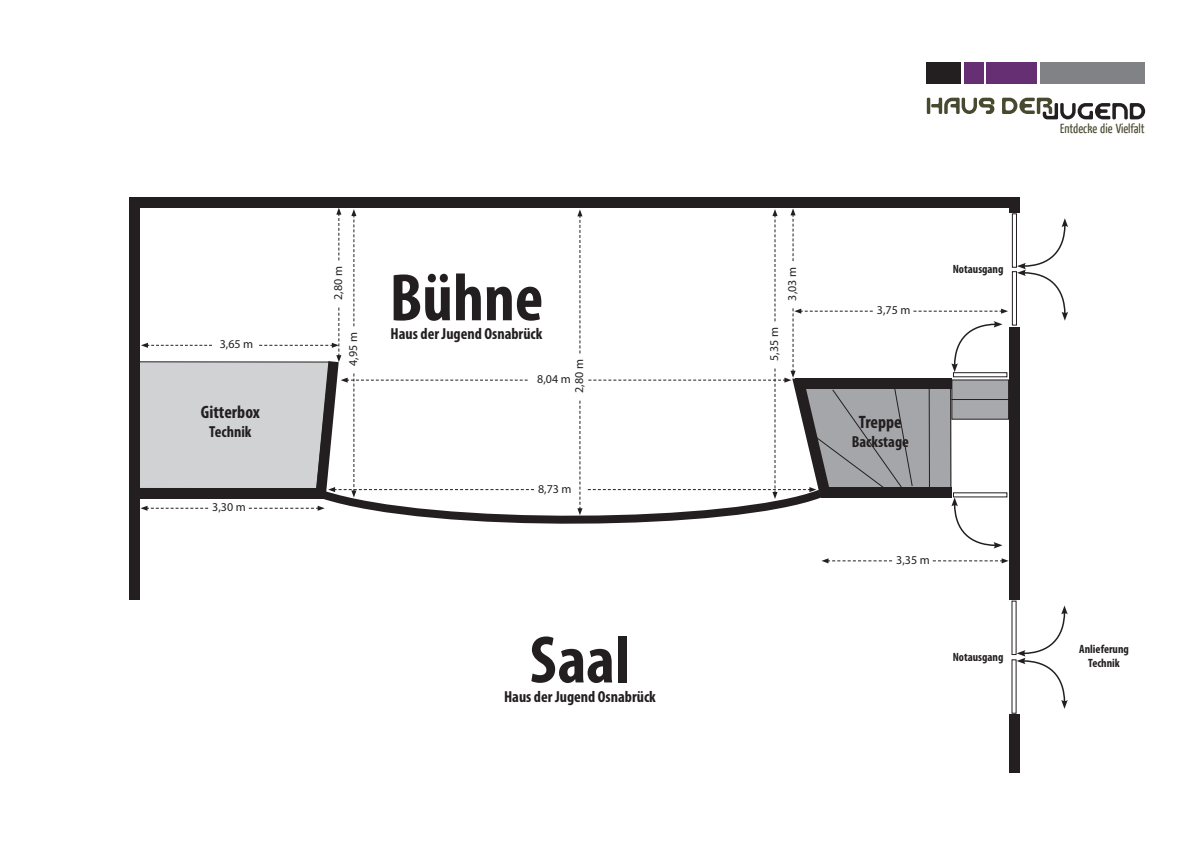
<style>
.page{position:relative;width:1191px;height:842px;background:#fff}
.page>*{position:absolute;margin:0;border:0;box-sizing:border-box;transform-origin:0 0}
.t1{font:700 condensed 67.6px "Myriad Pro";color:#231f20}
.t2{font:700 condensed 18px "Myriad Pro";color:#231f20}
.t3{font:700 condensed 16px "Myriad Pro";color:#231f20}
.t4{font:13.2px "Yanone Kaffeesatz";color:#494930}
.t5{font:12px "Myriad Pro";color:#231f20}
.t6{font:700 condensed 12px/14.4px "Myriad Pro";color:#231f20;text-align:center}
</style>
<div class="page">
<div style="left:139px;top:197px;width:876px;height:10px;background:#231f20"></div>
<div style="left:129px;top:197px;width:10px;height:403px;background:#231f20"></div>
<div style="left:1009px;top:327px;width:10px;height:273px;background:#231f20"></div>
<div style="left:1009px;top:714px;width:10px;height:59px;background:#231f20"></div>
<div style="left:951px;top:379px;width:58px;height:21px;border:1px solid #231f20"></div>
<div style="left:951px;top:399px;width:58px;height:21px;border:1px solid #231f20"></div>
<svg style="left:1016px;top:605px;width:51px;height:104px"></svg>
<svg style="left:139px;top:208px;width:869px;height:341px"></svg>
<div style="left:1009px;top:197px;width:10px;height:15px;background:#231f20"></div>
<div style="left:1011px;top:213px;width:6px;height:55px;border:1px solid #231f20"></div>
<svg style="left:1017px;top:218px;width:51px;height:103px"></svg>
<div style="left:1011px;top:271px;width:6px;height:55px;border:1px solid #231f20"></div>
<svg style="left:821px;top:558px;width:71px;height:5px"></svg>
<svg style="left:932px;top:558px;width:76px;height:5px"></svg>
<div style="left:964px;top:62px;width:19px;height:22px;background:#662f73"></div>
<div style="left:986px;top:62px;width:51px;height:22px;background:#662f73"></div>
<div style="left:1040px;top:62px;width:104px;height:22px;background:#808285"></div>
<div style="left:926px;top:62px;width:35px;height:22px;background:#231f20"></div>
<svg style="left:926px;top:98px;width:219px;height:21px"></svg>
<p class="t5" style="left:220px;top:337px;width:35px">3,65 m</p>
<p class="t2" style="left:201px;top:401px;width:61px">Gitterbox</p>
<p class="t3" style="left:209px;top:422px;width:44px">Technik</p>
<p class="t5" style="left:212px;top:500px;width:35px">3,30 m</p>
<p class="t5" style="left:331px;top:300px;width:35px;rotate:-90deg">2,80 m</p>
<h1 class="t1" style="left:390px;top:255px;width:155px">Bühne</h1>
<p class="t3" style="left:390px;top:324px;width:153px">Haus der Jugend Osnabrück</p>
<p class="t5" style="left:346px;top:366px;width:35px;rotate:-90deg">4,95 m</p>
<p class="t5" style="left:766px;top:361px;width:35px;rotate:-90deg">5,35 m</p>
<p class="t5" style="left:571px;top:393px;width:35px;rotate:-90deg">2,80 m</p>
<p class="t5" style="left:537px;top:372px;width:35px">8,04 m</p>
<p class="t5" style="left:785px;top:300px;width:35px;rotate:-90deg">3,03 m</p>
<p class="t5" style="left:538px;top:481px;width:35px">8,73 m</p>
<h1 class="t1" style="left:530px;top:618px;width:102px">Saal</h1>
<p class="t3" style="left:504px;top:686px;width:153px">Haus der Jugend Osnabrück</p>
<p class="t4" style="left:1060px;top:120px;width:86px">Entdecke die Vielfalt</p>
<p class="t5" style="left:877px;top:303px;width:35px">3,75 m</p>
<p class="t2" style="left:859px;top:410px;width:44px">Treppe</p>
<p class="t3" style="left:852px;top:431px;width:59px">Backstage</p>
<p class="t6" style="left:952px;top:262px;width:52px">Notausgang</p>
<p class="t5" style="left:896px;top:553px;width:35px">3,35 m</p>
<p class="t6" style="left:952px;top:649px;width:52px">Notausgang</p>
<p class="t6" style="left:1079px;top:641px;width:51px">Anlieferung<br>Technik</p>
</div>
